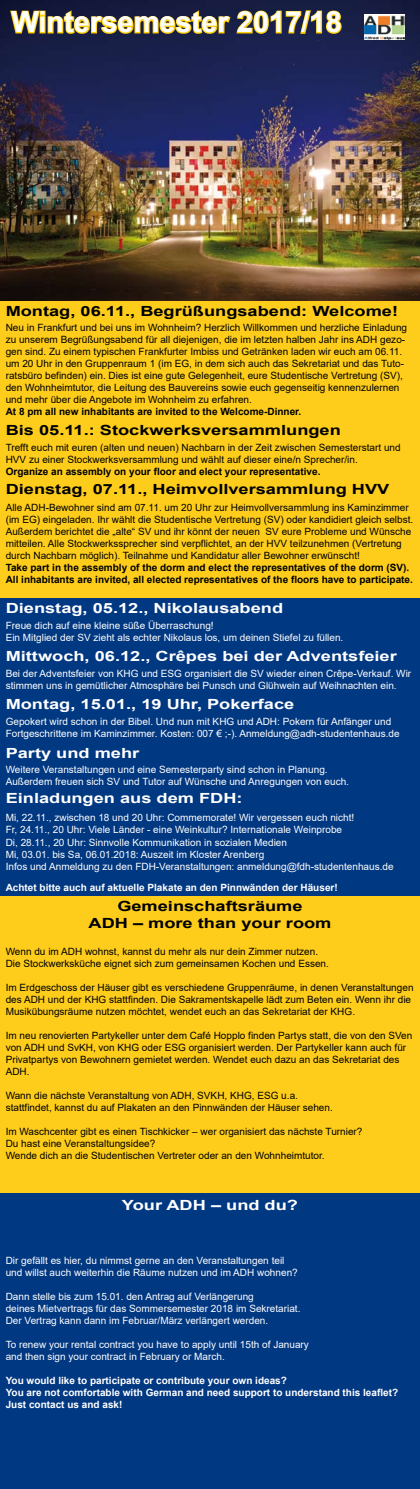
<style>
.page{position:relative;width:420px;height:1489px;background:#fff}
.page>*{position:absolute;margin:0;border:0;box-sizing:border-box;transform-origin:0 0}
.t1{font:700 29px "Arial";color:#fff}
.t2{font:700 14px/16.8px "Arial";color:#000;text-align:center;scale:1.3 1}
.t3{font:700 14px "Arial";color:#fff;scale:1.3 1}
.t4{font:10px/12px "Arial";color:#000}
.t5{font:10px/12px "Arial";color:#fff}
.t6{font:700 10px/12px "Arial";color:#000}
.t7{font:700 10px/12px "Arial";color:#fff}
</style>
<div class="page">
<img style="left:0;top:0;width:420px;height:301px">
<div style="left:0;top:301px;width:420px;height:298px;background:#fecd1b"></div>
<div style="left:0;top:598px;width:420px;height:298px;background:#003882"></div>
<div style="left:0;top:896px;width:420px;height:297px;background:#fecd1b"></div>
<div style="left:0;top:1192px;width:420px;height:296px;background:#003882"></div>
<svg style="left:9px;top:9px;width:333px;height:26px;background:#706128"></svg>
<img style="left:364px;top:14px;width:40px;height:25px">
<h1 class="t1" style="left:11px;top:2px;width:332px">Wintersemester 2017/18</h1>
<h2 class="t2" style="left:6px;top:302px;width:303px">Montag, 06.11., Begrüßungsabend: Welcome!</h2>
<p class="t4" style="left:6px;top:321px;width:403px">Neu in Frankfurt und bei uns im Wohnheim? Herzlich Willkommen und herzliche Einladung zu unserem Begrüßungsabend für all diejenigen, die im letzten halben Jahr ins ADH gezo&shy;gen sind. Zu einem typischen Frankfurter Imbiss und Getränken laden wir euch am 06.11. um 20 Uhr in den Gruppenraum 1 (im EG, in dem sich auch das Sekretariat und das Tuto&shy;ratsbüro befinden) ein. Dies ist eine gute Gelegenheit, eure Studentische Vertretung (SV), den Wohnheimtutor, die Leitung des Bauvereins sowie euch gegenseitig kennenzulernen und mehr über die Angebote im Wohnheim zu erfahren.</p>
<p class="t6" style="left:6px;top:405px;width:297px">At 8 pm all new inhabitants are invited to the Welcome-Dinner.</p>
<p class="t4" style="left:6px;top:441px;width:396px">Trefft euch mit euren (alten und neuen) Nachbarn in der Zeit zwischen Semesterstart und<br>HVV zu einer Stockwerksversammlung und wählt auf dieser eine/n Sprecher/in.</p>
<p class="t6" style="left:6px;top:465px;width:316px">Organize an assembly on your floor and elect your representative.</p>
<p class="t4" style="left:6px;top:501px;width:409px">Alle ADH-Bewohner sind am 07.11. um 20 Uhr zur Heimvollversammlung ins Kaminzimmer (im EG) eingeladen. Ihr wählt die Studentische Vertretung (SV) oder kandidiert gleich selbst.<br>Außerdem berichtet die „alte“ SV und ihr könnt der neuen SV eure Probleme und Wünsche mitteilen. Alle Stockwerkssprecher sind verpflichtet, an der HVV teilzunehmen (Vertretung durch Nachbarn möglich). Teilnahme und Kandidatur aller Bewohner erwünscht!</p>
<p class="t6" style="left:6px;top:561px;width:408px">Take part in the assembly of the dorm and elect the representatives of the dorm (SV).<br>All inhabitants are invited, all elected representatives of the floors have to participate.</p>
<p class="t5" style="left:6px;top:619px;width:339px">Freue dich auf eine kleine süße Überraschung!<br>Ein Mitglied der SV zieht als echter Nikolaus los, um deinen Stiefel zu füllen.</p>
<p class="t5" style="left:6px;top:667px;width:407px">Bei der Adventsfeier von KHG und ESG organisiert die SV wieder einen Crêpe-Verkauf. Wir stimmen uns in gemütlicher Atmosphäre bei Punsch und Glühwein auf Weihnachten ein.</p>
<p class="t5" style="left:6px;top:715px;width:395px">Gepokert wird schon in der Bibel. Und nun mit KHG und ADH: Pokern für Anfänger und<br>Fortgeschrittene im Kaminzimmer. Kosten: 007 € ;-). Anmeldung@adh-studentenhaus.de</p>
<p class="t5" style="left:6px;top:763px;width:344px">Weitere Veranstaltungen und eine Semesterparty sind schon in Planung.<br>Außerdem freuen sich SV und Tutor auf Wünsche und Anregungen von euch.</p>
<p class="t5" style="left:6px;top:811px;width:389px">Mi, 22.11., zwischen 18 und 20 Uhr: Commemorate! Wir vergessen euch nicht!<br>Fr, 24.11., 20 Uhr: Viele Länder - eine Weinkultur? Internationale Weinprobe<br>Di, 28.11., 20 Uhr: Sinnvolle Kommunikation in sozialen Medien<br>Mi, 03.01. bis Sa, 06.01.2018: Auszeit im Kloster Arenberg<br>Infos und Anmeldung zu den FDH-Veranstaltungen: anmeldung@fdh-studentenhaus.de</p>
<p class="t7" style="left:6px;top:881px;width:333px">Achtet bitte auch auf aktuelle Plakate an den Pinnwänden der Häuser!</p>
<h2 class="t2" style="left:6px;top:422px;width:259px">Bis 05.11.: Stockwerksversammlungen</h2>
<h2 class="t2" style="left:6px;top:481px;width:296px">Dienstag, 07.11., Heimvollversammlung HVV</h2>
<h2 class="t3" style="left:6px;top:598px;width:215px">Dienstag, 05.12., Nikolausabend</h2>
<h2 class="t3" style="left:6px;top:646px;width:302px">Mittwoch, 06.12., Crêpes bei der Adventsfeier</h2>
<h2 class="t3" style="left:6px;top:694px;width:223px">Montag, 15.01., 19 Uhr, Pokerface</h2>
<h2 class="t3" style="left:6px;top:743px;width:104px">Party und mehr</h2>
<h2 class="t3" style="left:6px;top:788px;width:184px">Einladungen aus dem FDH:</h2>
<h2 class="t2" style="left:88px;top:898px;width:188px">Gemeinschaftsräume<br>ADH – more than your room</h2>
<p class="t4" style="left:6px;top:944px;width:324px">Wenn du im ADH wohnst, kannst du mehr als nur dein Zimmer nutzen.<br>Die Stockwerksküche eignet sich zum gemeinsamen Kochen und Essen.</p>
<p class="t4" style="left:6px;top:980px;width:409px">Im Erdgeschoss der Häuser gibt es verschiedene Gruppenräume, in denen Veranstaltungen des ADH und der KHG stattfinden. Die Sakramentskapelle lädt zum Beten ein. Wenn ihr die<br>Musikübungsräume nutzen möchtet, wendet euch an das Sekretariat der KHG.</p>
<p class="t4" style="left:6px;top:1028px;width:408px">Im neu renovierten Partykeller unter dem Café Hopplo finden Partys statt, die von den SVen von ADH und SvKH, von KHG oder ESG organisiert werden. Der Partykeller kann auch für Privatpartys von Bewohnern gemietet werden. Wendet euch dazu an das Sekretariat des ADH.</p>
<p class="t4" style="left:6px;top:1088px;width:328px">Wann die nächste Veranstaltung von ADH, SVKH, KHG, ESG u.a. stattfindet, kannst du auf Plakaten an den Pinnwänden der Häuser sehen.</p>
<p class="t4" style="left:6px;top:1124px;width:358px">Im Waschcenter gibt es einen Tischkicker – wer organisiert das nächste Turnier?<br>Du hast eine Veranstaltungsidee?<br>Wende dich an die Studentischen Vertreter oder an den Wohnheimtutor.</p>
<h2 class="t3" style="left:122px;top:1195px;width:137px">Your ADH – und du?</h2>
<p class="t5" style="left:6px;top:1254px;width:293px">Dir gefällt es hier, du nimmst gerne an den Veranstaltungen teil und willst auch weiterhin die Räume nutzen und im ADH wohnen?</p>
<p class="t5" style="left:6px;top:1290px;width:296px">Dann stelle bis zum 15.01. den Antrag auf Verlängerung<br>deines Mietvertrags für das Sommersemester 2018 im Sekretariat.<br>Der Vertrag kann dann im Februar/März verlängert werden.</p>
<p class="t5" style="left:6px;top:1338px;width:304px">To renew your rental contract you have to apply until 15th of January and then sign your contract in February or March.</p>
<p class="t7" style="left:6px;top:1374px;width:394px">You would like to participate or contribute your own ideas?<br>You are not comfortable with German and need support to understand this leaflet?<br>Just contact us and ask!</p>
</div>
